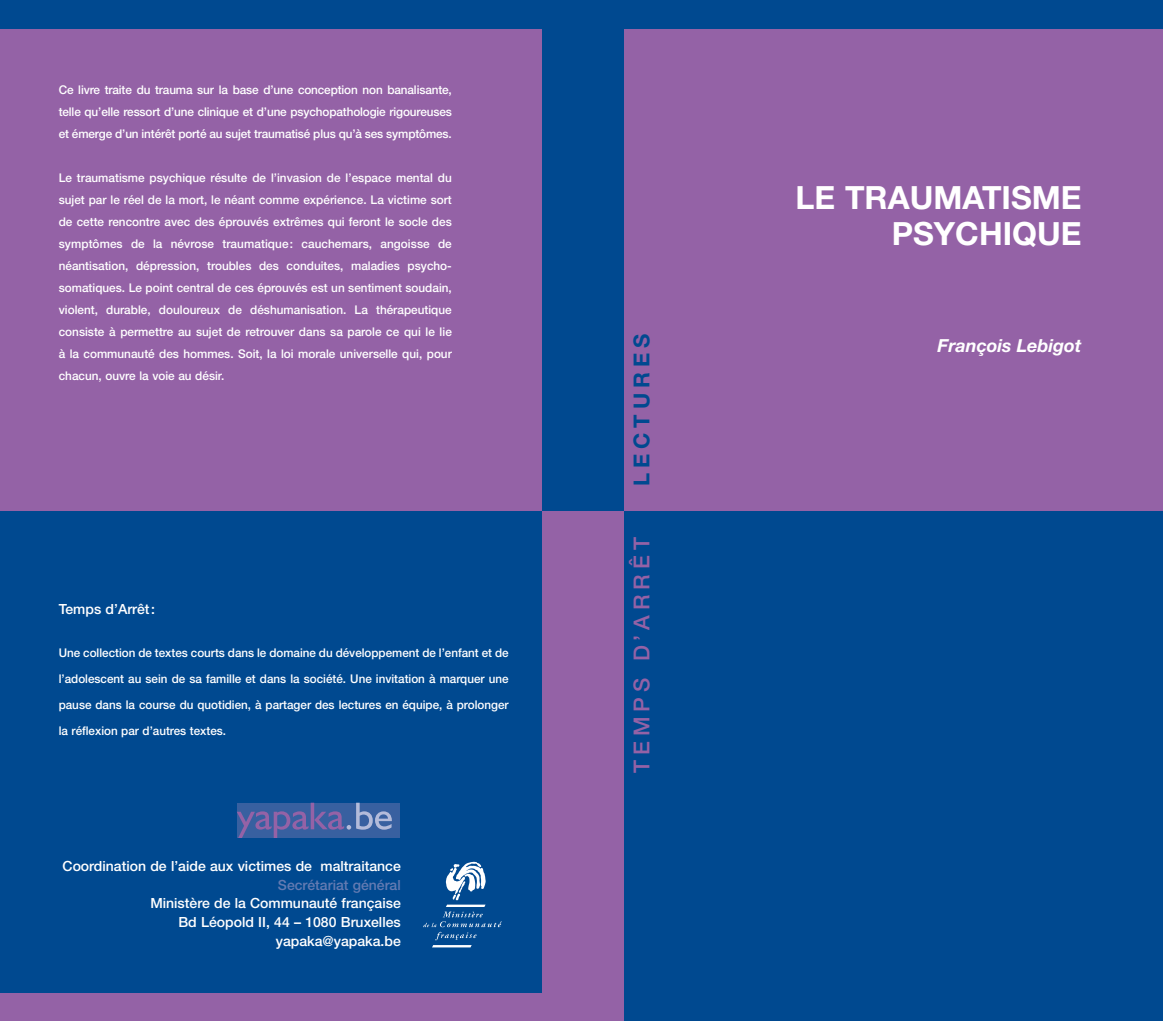
<style>
.page{position:relative;width:1163px;height:1021px;background:#fff}
.page>*{position:absolute;margin:0;border:0;box-sizing:border-box;transform-origin:0 0}
.t1{font:700 32px/36px "Helvetica Neue";color:#fff;text-align:right}
.t2{font:500 22px "Helvetica Neue";letter-spacing:.22em;color:#9462a6}
.t3{font:700 22px "Helvetica Neue";letter-spacing:.22em;color:#004990}
.t4{font:italic 700 18px "Helvetica Neue";color:#fff}
.t5{font:500 14px/18.8px "Helvetica Neue";color:#fff;text-align:right}
.t6{font:500 14px "Helvetica Neue";color:#647bb2}
.t7{font:500 12px/22px "Helvetica Neue";color:#fff;text-align:justify}
</style>
<div class="page">
<div style="left:624px;top:511px;width:538px;height:509px;background:#004990"></div>
<div style="left:595px;top:0;width:567px;height:511px;background:#9462a6"></div>
<div style="left:581px;top:0;width:43px;height:511px;background:#004990"></div>
<div style="left:581px;top:511px;width:43px;height:509px;background:#9462a6"></div>
<div style="left:581px;top:0;width:581px;height:29px;background:#004990"></div>
<div style="left:0;top:0;width:567px;height:511px;background:#9462a6"></div>
<div style="left:0;top:511px;width:567px;height:509px;background:#004990"></div>
<div style="left:541px;top:0;width:43px;height:511px;background:#004990"></div>
<div style="left:0;top:0;width:584px;height:29px;background:#004990"></div>
<div style="left:0;top:993px;width:584px;height:27px;background:#9462a6"></div>
<svg style="left:423px;top:861px;width:78px;height:86px"></svg>
<div style="left:541px;top:511px;width:43px;height:509px;background:#9462a6"></div>
<div style="left:237px;top:803px;width:162px;height:34px;background:#3860a0"></div>
<svg style="left:237px;top:803px;width:155px;height:34px"></svg>
<p class="t7" style="left:59px;top:80px;width:394px">Ce livre traite du trauma sur la base d’une conception non banalisante, telle qu’elle ressort d’une clinique et d’une psychopathologie rigoureuses et émerge d’un intérêt porté au sujet traumatisé plus qu’à ses symptômes.</p>
<p class="t7" style="left:59px;top:168px;width:394px">Le traumatisme psychique résulte de l’invasion de l’espace mental du sujet par le réel de la mort, le néant comme expérience. La victime sort de cette rencontre avec des éprouvés extrêmes qui feront le socle des symptômes de la névrose traumatique: cauchemars, angoisse de néantisation, dépression, troubles des conduites, maladies psycho&shy;somatiques. Le point central de ces éprouvés est un sentiment soudain, violent, durable, douloureux de déshumanisation. La thérapeutique consiste à permettre au sujet de retrouver dans sa parole ce qui le lie à la communauté des hommes. Soit, la loi morale universelle qui, pour chacun, ouvre la voie au désir.</p>
<p class="t5" style="left:59px;top:600px;width:98px">Temps d’Arrêt:</p>
<p class="t7" style="left:59px;top:640px;width:451px;line-height:26px">Une collection de textes courts dans le domaine du développement de l’enfant et de l’adolescent au sein de sa famille et dans la société. Une invitation à marquer une pause dans la course du quotidien, à partager des lectures en équipe, à prolonger la réflexion par d’autres textes.</p>
<p class="t5" style="left:63px;top:857px;width:340px">Coordination de l’aide aux victimes de maltraitance</p>
<p class="t6" style="left:278px;top:879px;width:124px">Secrétariat général</p>
<p class="t5" style="left:150px;top:895px;width:252px">Ministère de la Communauté française<br>Bd Léopold II, 44 – 1080 Bruxelles yapaka@yapaka.be</p>
<h1 class="t1" style="left:795px;top:183px;width:287px">LE TRAUMATISME<br>PSYCHIQUE</h1>
<h2 class="t3" style="left:634px;top:486px;width:153px;rotate:-90deg">LECTURES</h2>
<h3 class="t4" style="left:937px;top:339px;width:145px">François Lebigot</h3>
<h2 class="t2" style="left:634px;top:772px;width:237px;rotate:-90deg">TEMPS D’ARRÊT</h2>
</div>
